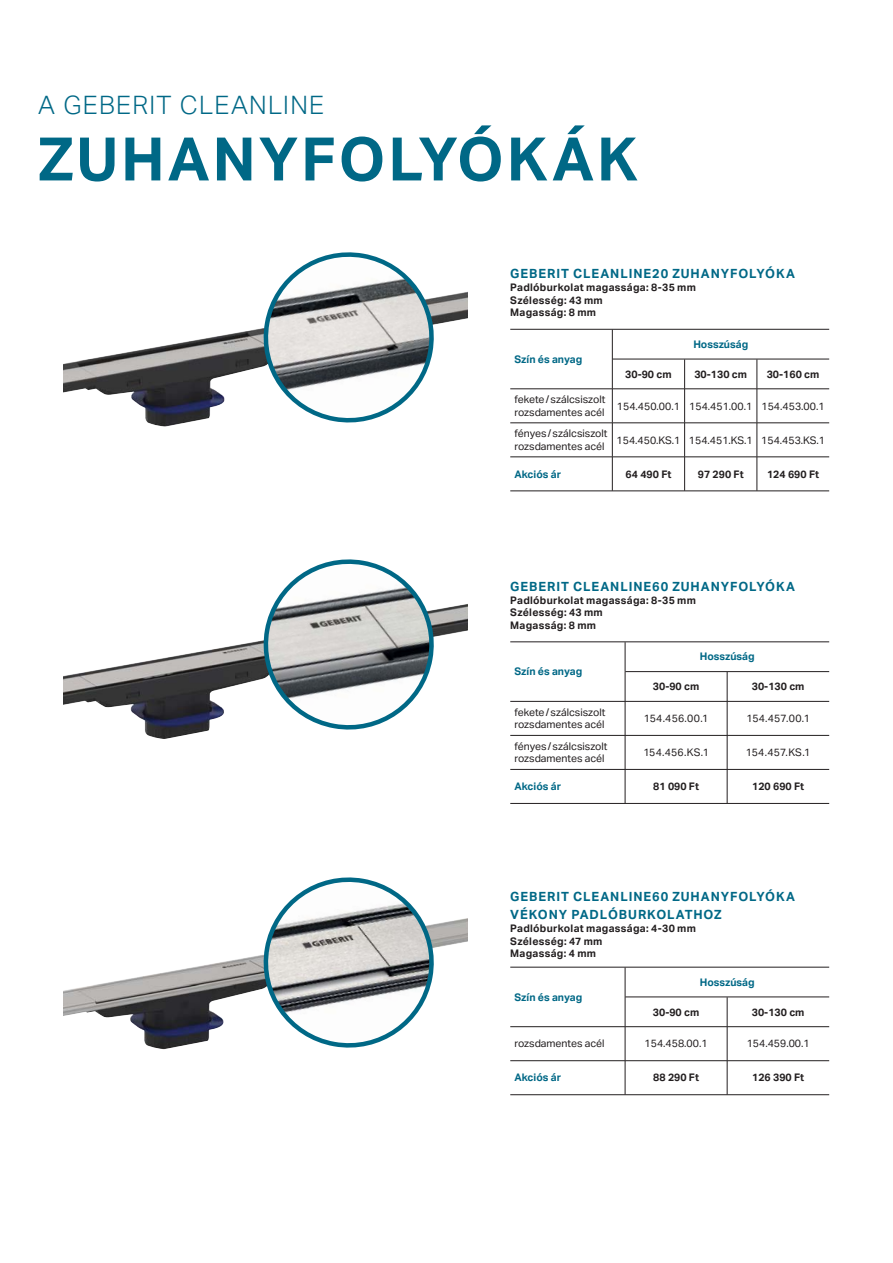
<style>
.page{position:relative;width:893px;height:1263px;background:#fff}
.page>*{position:absolute;margin:0;border:0;box-sizing:border-box;transform-origin:0 0}
.t1{font:700 60px "Aktiv Grotesk Geberit";letter-spacing:.05em;color:#006886}
.t2{font:300 25.5px "Aktiv Grotesk Geberit";letter-spacing:.05em;color:#006886}
.t3{font:700 12.75px/18px "Aktiv Grotesk Geberit";letter-spacing:.075em;color:#006886}
.t4{font:10.5px/12.6px "Aktiv Grotesk Geberit";color:#231f20}
.t5{font:700 10.5px/12.6px "Aktiv Grotesk Geberit";letter-spacing:.025em;color:#231f20}
.t6{font:700 10.5px "Aktiv Grotesk Geberit";color:#006886}
</style>
<div class="page">
<img style="left:64px;top:291px;width:404px;height:136px">
<img style="left:64px;top:604px;width:404px;height:135px">
<img style="left:64px;top:918px;width:404px;height:132px">
<svg style="left:612px;top:330px;width:1px;height:29px"></svg>
<hr style="left:612px;top:359px;width:1px;height:30px;background:#231f20">
<hr style="left:684px;top:359px;width:1px;height:30px;background:#231f20">
<hr style="left:612px;top:389px;width:1px;height:34px;background:#231f20">
<hr style="left:684px;top:389px;width:1px;height:34px;background:#231f20">
<hr style="left:612px;top:423px;width:1px;height:34px;background:#231f20">
<hr style="left:684px;top:423px;width:1px;height:34px;background:#231f20">
<hr style="left:612px;top:457px;width:1px;height:34px;background:#231f20">
<hr style="left:684px;top:457px;width:1px;height:34px;background:#231f20">
<hr style="left:510px;top:389px;width:319px;height:1px;background:#231f20">
<hr style="left:510px;top:423px;width:319px;height:1px;background:#231f20">
<hr style="left:510px;top:457px;width:319px;height:1px;background:#231f20">
<hr style="left:510px;top:491px;width:319px;height:1px;background:#231f20">
<hr style="left:510px;top:329px;width:319px;height:1px;background:#231f20">
<hr style="left:612px;top:359px;width:217px;height:1px;background:#231f20">
<hr style="left:757px;top:359px;width:1px;height:30px;background:#231f20">
<hr style="left:757px;top:389px;width:1px;height:34px;background:#231f20">
<hr style="left:757px;top:423px;width:1px;height:34px;background:#231f20">
<hr style="left:757px;top:457px;width:1px;height:34px;background:#231f20">
<hr style="left:625px;top:642px;width:1px;height:30px;background:#231f20">
<svg style="left:625px;top:672px;width:1px;height:29px"></svg>
<svg style="left:727px;top:672px;width:1px;height:29px"></svg>
<hr style="left:625px;top:701px;width:1px;height:34px;background:#231f20">
<hr style="left:727px;top:701px;width:1px;height:34px;background:#231f20">
<hr style="left:625px;top:735px;width:1px;height:34px;background:#231f20">
<hr style="left:727px;top:735px;width:1px;height:34px;background:#231f20">
<hr style="left:625px;top:770px;width:1px;height:33px;background:#231f20">
<hr style="left:727px;top:770px;width:1px;height:33px;background:#231f20">
<hr style="left:510px;top:701px;width:319px;height:1px;background:#231f20">
<hr style="left:510px;top:735px;width:319px;height:1px;background:#231f20">
<hr style="left:510px;top:769px;width:319px;height:1px;background:#231f20">
<hr style="left:510px;top:803px;width:319px;height:1px;background:#231f20">
<hr style="left:510px;top:641px;width:319px;height:1px;background:#231f20">
<hr style="left:625px;top:671px;width:204px;height:1px;background:#231f20">
<hr style="left:625px;top:967px;width:1px;height:30px;background:#231f20">
<svg style="left:625px;top:997px;width:1px;height:29px"></svg>
<svg style="left:727px;top:997px;width:1px;height:29px"></svg>
<hr style="left:625px;top:1027px;width:1px;height:33px;background:#231f20">
<hr style="left:727px;top:1027px;width:1px;height:33px;background:#231f20">
<hr style="left:625px;top:1061px;width:1px;height:33px;background:#231f20">
<hr style="left:727px;top:1061px;width:1px;height:33px;background:#231f20">
<hr style="left:510px;top:1026px;width:319px;height:1px;background:#231f20">
<hr style="left:510px;top:1060px;width:319px;height:1px;background:#231f20">
<hr style="left:510px;top:1094px;width:319px;height:1px;background:#231f20">
<hr style="left:510px;top:967px;width:319px;height:1px;background:#231f20">
<hr style="left:625px;top:996px;width:204px;height:1px;background:#231f20">
<svg style="left:254px;top:252px;width:189px;height:175px"></svg>
<svg style="left:254px;top:559px;width:189px;height:175px"></svg>
<svg style="left:254px;top:877px;width:189px;height:173px"></svg>
<h2 class="t2" style="left:38px;top:91px;width:287px">A GEBERIT CLEANLINE</h2>
<h1 class="t1" style="left:38px;top:126px;width:601px">ZUHANYFOLYÓKÁK</h1>
<p class="t3" style="left:510px;top:265px;width:286px">GEBERIT CLEANLINE20 ZUHANYFOLYÓKA</p>
<p class="t5" style="left:510px;top:281px;width:187px">Padlóburkolat magassága: 8-35 mm<br>Szélesség: 43 mm<br>Magasság: 8 mm</p>
<p class="t6" style="left:514px;top:353px;width:69px">Szín és anyag</p>
<p class="t6" style="left:693px;top:338px;width:56px">Hosszúság</p>
<p class="t5" style="left:625px;top:368px;width:48px">30-90 cm</p>
<p class="t5" style="left:694px;top:368px;width:54px">30-130 cm</p>
<p class="t5" style="left:767px;top:368px;width:54px">30-160 cm</p>
<p class="t4" style="left:514px;top:393px;width:92px">fekete / szálcsiszolt rozsdamentes acél</p>
<p class="t4" style="left:617px;top:400px;width:209px">154.450.00.1 154.451.00.1 154.453.00.1</p>
<p class="t4" style="left:514px;top:427px;width:94px">fényes / szálcsiszolt rozsdamentes acél</p>
<p class="t4" style="left:617px;top:434px;width:210px">154.450.KS.1 154.451.KS.1 154.453.KS.1</p>
<p class="t6" style="left:514px;top:468px;width:48px">Akciós ár</p>
<p class="t5" style="left:626px;top:468px;width:47px">64 490 Ft</p>
<p class="t5" style="left:698px;top:468px;width:47px">97 290 Ft</p>
<p class="t5" style="left:767px;top:468px;width:53px">124 690 Ft</p>
<p class="t3" style="left:510px;top:578px;width:286px">GEBERIT CLEANLINE60 ZUHANYFOLYÓKA</p>
<p class="t5" style="left:510px;top:594px;width:187px">Padlóburkolat magassága: 8-35 mm<br>Szélesség: 43 mm<br>Magasság: 8 mm</p>
<p class="t6" style="left:514px;top:666px;width:69px">Szín és anyag</p>
<p class="t6" style="left:700px;top:651px;width:56px">Hosszúság</p>
<p class="t5" style="left:653px;top:680px;width:48px">30-90 cm</p>
<p class="t5" style="left:752px;top:680px;width:54px">30-130 cm</p>
<p class="t4" style="left:514px;top:706px;width:92px">fekete / szálcsiszolt rozsdamentes acél</p>
<p class="t4" style="left:644px;top:712px;width:66px">154.456.00.1</p>
<p class="t4" style="left:746px;top:712px;width:65px">154.457.00.1</p>
<p class="t4" style="left:514px;top:740px;width:94px">fényes / szálcsiszolt rozsdamentes acél</p>
<p class="t4" style="left:643px;top:746px;width:67px">154.456.KS.1</p>
<p class="t4" style="left:746px;top:746px;width:66px">154.457.KS.1</p>
<p class="t6" style="left:514px;top:781px;width:48px">Akciós ár</p>
<p class="t5" style="left:653px;top:780px;width:47px">81 090 Ft</p>
<p class="t5" style="left:752px;top:780px;width:53px">120 690 Ft</p>
<p class="t3" style="left:510px;top:888px;width:286px">GEBERIT CLEANLINE60 ZUHANYFOLYÓKA<br>VÉKONY PADLÓBURKOLATHOZ</p>
<p class="t5" style="left:510px;top:922px;width:187px">Padlóburkolat magassága: 4-30 mm<br>Szélesség: 47 mm<br>Magasság: 4 mm</p>
<p class="t6" style="left:514px;top:991px;width:69px">Szín és anyag</p>
<p class="t6" style="left:700px;top:976px;width:56px">Hosszúság</p>
<p class="t5" style="left:653px;top:1006px;width:48px">30-90 cm</p>
<p class="t5" style="left:752px;top:1006px;width:54px">30-130 cm</p>
<p class="t4" style="left:514px;top:1037px;width:92px">rozsdamentes acél</p>
<p class="t4" style="left:645px;top:1037px;width:64px">154.458.00.1</p>
<p class="t4" style="left:747px;top:1037px;width:64px">154.459.00.1</p>
<p class="t6" style="left:514px;top:1072px;width:48px">Akciós ár</p>
<p class="t5" style="left:653px;top:1071px;width:47px">88 290 Ft</p>
<p class="t5" style="left:752px;top:1071px;width:53px">126 390 Ft</p>
</div>
